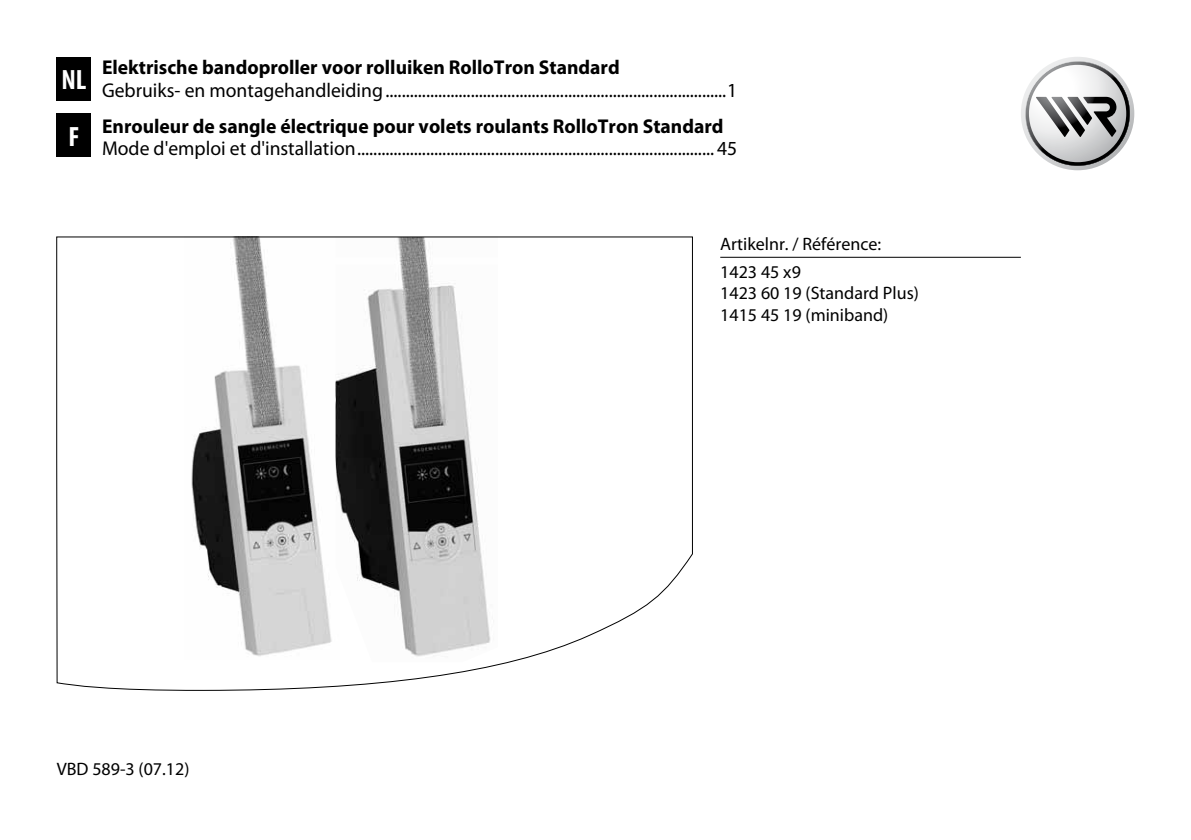
<style>
.page{position:relative;width:1191px;height:840px;background:#fff}
.page>*{position:absolute;margin:0;border:0;box-sizing:border-box;transform-origin:0 0}
.t1{font:700 condensed 28px "Myriad Pro";color:#fff}
.t2{font:20px "Myriad Pro";color:#000}
.t3{font:700 20px "Myriad Pro";color:#000}
.t4{font:18px/27.8px "Myriad Pro";color:#000}
</style>
<div class="page">
<svg style="left:1020px;top:57px;width:114px;height:113px"></svg>
<svg style="left:1025px;top:61px;width:104px;height:105px"></svg>
<svg style="left:56px;top:236px;width:637px;height:454px"></svg>
<hr style="left:720px;top:257px;width:300px;height:1px;background:#000">
<div style="left:57px;top:57px;width:34px;height:43px;background:#000"></div>
<div style="left:57px;top:113px;width:34px;height:44px;background:#000"></div>
<h1 class="t1" style="left:61px;top:62px;width:27px">NL</h1>
<h1 class="t1" style="left:68px;top:119px;width:12px">F</h1>
<p class="t3" style="left:102px;top:54px;width:519px">Elektrische bandoproller voor rolluiken RolloTron Standard</p>
<p class="t2" style="left:102px;top:79px;width:636px">Gebruiks- en montagehandleiding....................................................................................1</p>
<p class="t3" style="left:102px;top:113px;width:623px">Enrouleur de sangle électrique pour volets roulants RolloTron Standard</p>
<p class="t2" style="left:102px;top:137px;width:636px">Mode d'emploi et d'installation........................................................................................ 45</p>
<p class="t4" style="left:720px;top:230px;width:162px">Artikelnr. / Référence:<br>1423 45 x9</p>
<p class="t4" style="left:720px;top:283px;width:200px;line-height:21.6px">1423 60 19 (Standard Plus)<br>1415 45 19 (miniband)</p>
<p class="t4" style="left:57px;top:755px;width:134px">VBD 589-3 (07.12)</p>
</div>
